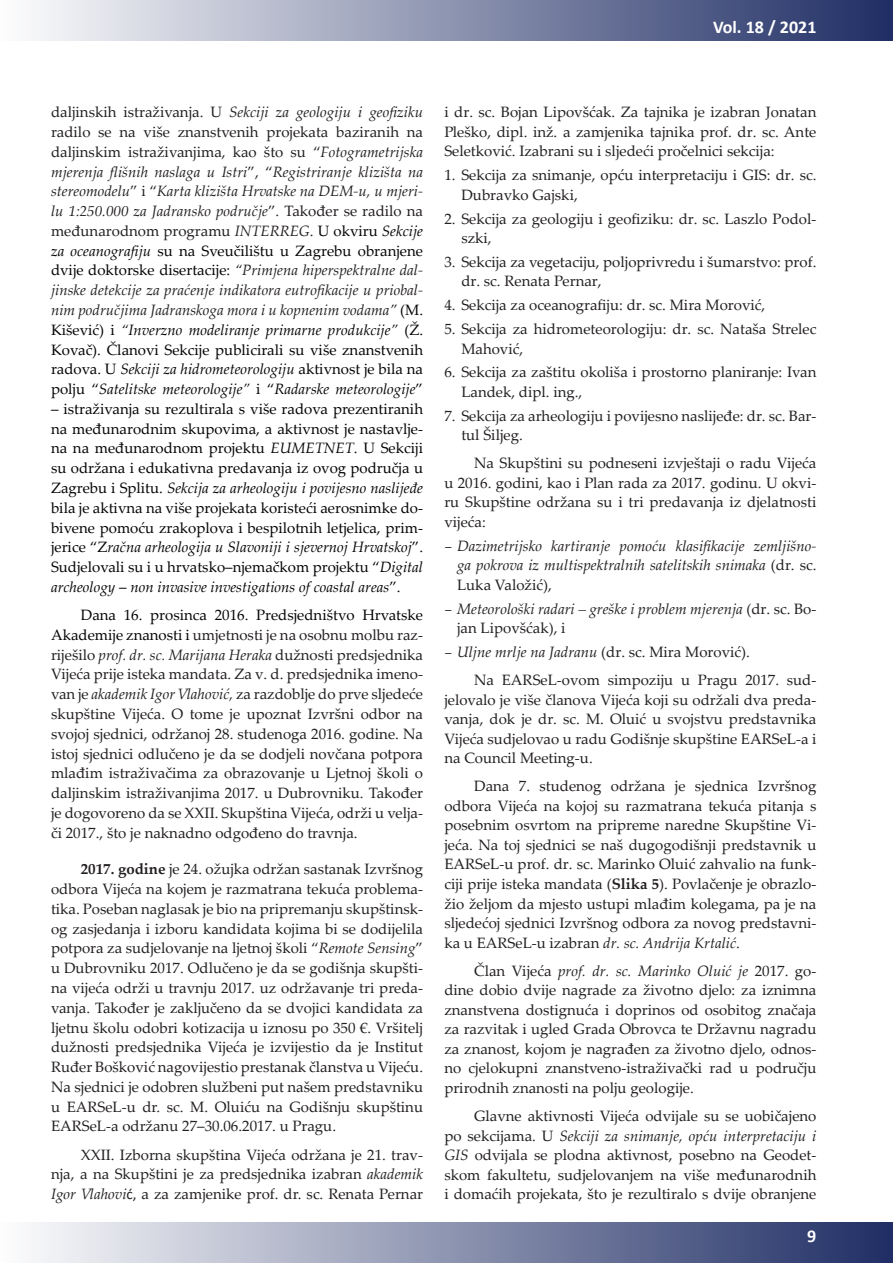
<style>
.page{position:relative;width:893px;height:1263px;background:#fff}
.page>*{position:absolute;margin:0;border:0;box-sizing:border-box;transform-origin:0 0}
.t1{font:700 18px "Calibri";color:#fff}
.t2{font:15px/19.5px "Palatino Linotype";color:#231f20;text-align:justify}
.t3{font:italic 15px/19.8px "Palatino Linotype";color:#231f20;text-align:justify}
.t4{font:15px/19.8px "Palatino Linotype";color:#040503;text-align:justify}
.s1{font-style:normal}
.s2{font-style:normal;color:#040503}
.s3{color:#040503}
.s4{font-style:italic}
.s5{font-weight:700}
.s6{font-family:"Calibri"}
.s7{font-family:"Minion Pro";font-style:normal;color:#08070b}
.s8{font-family:"Minion Pro";color:#08070b}
</style>
<div class="page">
<div style="left:0;top:0;width:893px;height:40px;background:linear-gradient(to right,#fdfdfd,#1f2d64)"></div>
<div style="left:0;top:1222px;width:893px;height:41px;background:linear-gradient(to right,#fdfdfd,#1f2d64)"></div>
<p class="t1" style="left:713px;top:14px;width:105px">Vol. 18 / 2021</p>
<p class="t3" style="left:51px;top:102px;width:374px"><span class="s1">daljinskih istraživanja. U</span> Sekciji za geologiju i geofiziku <span class="s1">radilo se na više znanstvenih projekata baziranih na daljinskim istraživanjima, kao što su “</span>Fotogrametrijska mjerenja flišnih naslaga u Istri<span class="s1">”, “</span>Registriranje klizišta na stereomodelu<span class="s1">” i “</span>Karta klizišta Hrvatske na DEM-u, u mjeri&shy;lu 1:250.000 za Jadransko područje<span class="s1">”. Također se radilo na međunarodnom programu</span> INTERREG<span class="s1">.</span> <span class="s2">U okviru</span> <span class="s3">Sekcije za oceanografiju</span> <span class="s2">su na Sveučilištu u Zagrebu obranjene dvije doktorske disertacije:</span> <span class="s3">“</span>Primjena hiperspektralne dal&shy;jinske detekcije za praćenje indikatora eutrofikacije u priobal&shy;nim područjima Jadranskoga mora i u kopnenim vodama<span class="s3">”</span> <span class="s2">(M.<br>Kišević) i</span> <span class="s3">“Inverzno modeliranje primarne produkcije”</span> <span class="s2">(Ž.<br>Kovač). Članovi Sekcije publicirali su više znanstvenih radova. U</span> <span class="s3">Sekciji za hidrometeorologiju</span> <span class="s2">aktivnost je bila na polju “</span><span class="s3">Satelitske meteorologije”</span> <span class="s2">i “</span><span class="s3">Radarske meteorologije</span><span class="s2">”</span></p>
<p class="t4" style="left:51px;top:398px;width:374px">– istraživanja su rezultirala s više radova prezentiranih na međunarodnim skupovima, a aktivnost je nastavlje&shy;na na međunarodnom projektu <span class="s4">EUMETNET</span>. U Sekciji su održana i edukativna predavanja iz ovog područja u Zagrebu i Splitu. <span class="s4">Sekcija za arheologiju i povijesno naslijeđe </span>bila je aktivna na više projekata koristeći aerosnimke do&shy;bivene pomoću zrakoplova i bespilotnih letjelica, prim&shy;jerice “Z<span class="s4">račna arheologija u Slavoniji i sjevernoj Hrvatskoj</span>”.<br>Sudjelovali su i u hrvatsko–njemačkom projektu “<span class="s4">Digital archeology</span> – <span class="s4">non invasive investigations of coastal areas</span>”.</p>
<p class="t2" style="left:51px;top:604px;width:374px;text-indent:30px"><span class="s3">Dana 16. prosinca 2016. Predsjedništvo Hrvatske Akademije znanosti i</span> umjetnosti je na osobnu molbu raz&shy;riješilo <span class="s4">prof. dr. sc. Marijana Heraka</span> dužnosti predsjednika Vijeća prije isteka mandata. Za v. d. predsjednika imeno&shy;van je <span class="s4">akademik Igor Vlahović,</span> za razdoblje do prve sljedeće skupštine Vijeća. O tome je upoznat Izvršni odbor na svojoj sjednici, održanoj 28. studenoga 2016. godine. Na istoj sjednici odlučeno je da se dodjeli novčana potpora mlađim istraživačima za obrazovanje u Ljetnoj školi o daljinskim istraživanjima 2017. u Dubrovniku. Također je dogovoreno da se XXII. Skupština Vijeća, održi u velja&shy;či 2017., što je naknadno odgođeno do travnja.</p>
<p class="t2" style="left:51px;top:859px;width:374px;text-indent:30px"><span class="s5">2017. godine</span> je 24. ožujka održan sastanak Izvršnog odbora Vijeća na kojem je razmatrana tekuća problema&shy;tika. Poseban naglasak je bio na pripremanju skupštinsk&shy;og zasjedanja i izboru kandidata kojima bi se dodijelila potpora za sudjelovanje na ljetnoj školi “<span class="s4">Remote Sensing</span>” u Dubrovniku 2017. Odlučeno je da se godišnja skupšti&shy;na vijeća održi u travnju 2017. uz održavanje tri preda&shy;vanja. Također je zaključeno da se dvojici kandidata za ljetnu školu odobri kotizacija u iznosu po 350 €. Vršitelj dužnosti predsjednika Vijeća je izvijestio da je Institut Ruđer Bošković nagovijestio prestanak članstva u Vijeću.<br>Na sjednici je odobren službeni put našem predstavniku u EARSeL-u dr. sc. M. Oluiću na Godišnju skupštinu EARSeL-a održanu 27–30.06.2017. u Pragu.</p>
<p class="t2" style="left:51px;top:1144px;width:374px;text-indent:30px">XXII. Izborna skupština Vijeća održana je 21. trav&shy;nja, a na Skupštini je za predsjednika izabran <span class="s4">akademik Igor Vlahovi</span><span class="s6">ć,</span> a za zamjenike prof. dr. sc. Renata Pernar</p>
<p class="t2" style="left:444px;top:102px;width:374px">i dr. sc. Bojan Lipovšćak. Za tajnika je izabran Jonatan Pleško, dipl. inž. a zamjenika tajnika prof. dr. sc. Ante Seletković. Izabrani su i sljedeći pročelnici sekcija:</p>
<p class="t2" style="left:461px;top:165px;width:357px;text-indent:-17px">1. Sekcija za snimanje, opću interpretaciju i GIS: dr. sc.<br>Dubravko Gajski,</p>
<p class="t2" style="left:461px;top:208px;width:357px;text-indent:-17px">2. Sekcija za geologiju i geofiziku: dr. sc. Laszlo Podol&shy;szki,</p>
<p class="t2" style="left:461px;top:251px;width:357px;text-indent:-17px">3. Sekcija za vegetaciju, poljoprivredu i šumarstvo: prof. dr. sc. Renata Pernar,</p>
<p class="t2" style="left:444px;top:295px;width:322px">4. Sekcija za oceanografiju: dr. sc. Mira Morović,</p>
<p class="t2" style="left:461px;top:319px;width:357px;text-indent:-17px">5. Sekcija za hidrometeorologiju: dr. sc. Nataša Strelec<br>Mahović,</p>
<p class="t2" style="left:461px;top:362px;width:357px;text-indent:-17px">6. Sekcija za zaštitu okoliša i prostorno planiranje: Ivan<br>Landek, dipl. ing.,</p>
<p class="t2" style="left:461px;top:405px;width:357px;text-indent:-17px">7. Sekcija za arheologiju i povijesno naslijeđe: dr. sc. Bar&shy;tul Šiljeg.</p>
<p class="t2" style="left:444px;top:453px;width:374px;text-indent:30px">Na Skupštini su podneseni izvještaji o radu Vijeća u 2016. godini, kao i Plan rada za 2017. godinu. U okvi&shy;ru Skupštine održana su i tri predavanja iz djelatnosti vijeća:</p>
<p class="t3" style="left:457px;top:535px;width:361px;text-indent:-13px"><span class="s7">–</span> Dazimetrijsko kartiranje pomoću klasifikacije zemljišno&shy;ga pokrova iz multispektralnih satelitskih snimaka <span class="s1">(dr. sc.<br>Luka Valožić),</span></p>
<p class="t3" style="left:457px;top:598px;width:361px;text-indent:-13px"><span class="s7">–</span> Meteorološki radari – greške i problem mjerenja <span class="s1">(dr. sc. Bo&shy;jan Lipovšćak), i</span></p>
<p class="t2" style="left:474px;top:637px;width:344px;line-height:28px;text-indent:-30px"><span class="s8">–</span> <span class="s4">Uljne mrlje na Jadranu</span> (dr. sc. Mira Morović).<br>Na EARSeL-ovom simpoziju u Pragu 2017. sud-</p>
<p class="t2" style="left:444px;top:689px;width:374px">jelovalo je više članova Vijeća koji su održali dva preda&shy;vanja, dok je dr. sc. M. Oluić u svojstvu predstavnika Vijeća sudjelovao u radu Godišnje skupštine EARSeL-a i na Council Meeting-u.</p>
<p class="t2" style="left:444px;top:776px;width:374px;text-indent:30px">Dana 7. studenog održana je sjednica Izvršnog odbora Vijeća na kojoj su razmatrana tekuća pitanja s posebnim osvrtom na pripreme naredne Skupštine Vi&shy;jeća. Na toj sjednici se naš dugogodišnji predstavnik u EARSeL-u prof. dr. sc. Marinko Oluić zahvalio na funk&shy;ciji prije isteka mandata (<span class="s5">Slika 5</span>). Povlačenje je obrazlo&shy;žio željom da mjesto ustupi mlađim kolegama, pa je na sljedećoj sjednici Izvršnog odbora za novog predstavni&shy;ka u EARSeL-u izabran <span class="s4">dr. sc. Andrija Krtalić</span>.</p>
<p class="t2" style="left:444px;top:960px;width:374px;text-indent:30px">Član Vijeća <span class="s4">prof. dr. sc. Marinko Oluić je</span> 2017. go&shy;dine dobio dvije nagrade za životno djelo: za iznimna znanstvena dostignuća i doprinos od osobitog značaja za razvitak i ugled Grada Obrovca te Državnu nagradu za znanost, kojom je nagrađen za životno djelo, odnos&shy;no cjelokupni znanstveno-istraživački rad u području prirodnih znanosti na polju geologije.</p>
<p class="t2" style="left:444px;top:1105px;width:374px;text-indent:30px">Glavne aktivnosti Vijeća odvijale su se uobičajeno po sekcijama. U <span class="s4">Sekciji za snimanje, opću interpretaciju i GIS</span> odvijala se plodna aktivnost, posebno na Geodet&shy;skom fakultetu, sudjelovanjem na više međunarodnih i domaćih projekata, što je rezultiralo s dvije obranjene</p>
<p class="t1" style="left:807px;top:1223px;width:11px">9</p>
</div>
